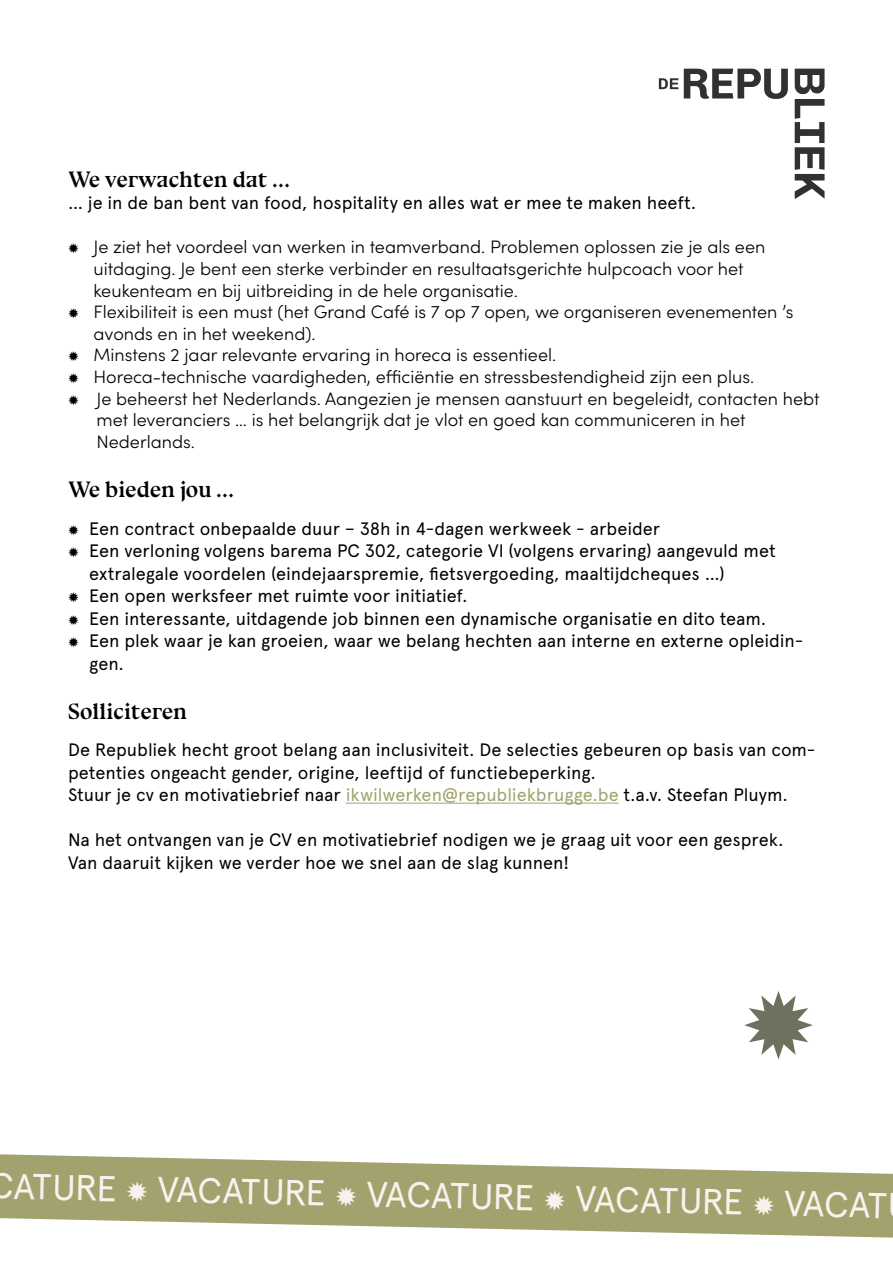
<style>
.page{position:relative;width:893px;height:1263px;background:#fff}
.page>*{position:absolute;margin:0;border:0;box-sizing:border-box;transform-origin:0 0}
.t1{font:36px "Apercu Pro";color:#f7f2ee}
.t2{font:700 22.5px "Bluu Next";color:#000}
.t3{font:18px/22.5px "Apercu Pro";letter-spacing:-.005em;color:#000}
.t4{font:300 18px "Sofia Pro";color:#000}
.s1{font-family:"Menlo";font-weight:400}
.s2{font-family:"Menlo"}
.s3{color:#a2a26e}
</style>
<div class="page">
<svg style="left:659px;top:78px;width:19px;height:11px"></svg>
<svg style="left:684px;top:69px;width:104px;height:30px"></svg>
<svg style="left:795px;top:69px;width:29px;height:130px"></svg>
<hr style="left:346px;top:803px;width:273px;height:1px;background:#a2a26e">
<svg style="left:0;top:1154px;width:893px;height:83px;fill:#a2a26e"></svg>
<svg style="left:744px;top:991px;width:69px;height:68px"></svg>
<p class="t2" style="left:68px;top:166px;width:223px">We verwachten dat …</p>
<p class="t3" style="left:68px;top:190px;width:630px">… je in de ban bent van food, hospitality en alles wat er mee te maken heeft.</p>
<p class="t4" style="left:68px;top:234px;width:699px"><span class="s1">✹</span> Je ziet het voordeel van werken in teamverband. Problemen oplossen zie je als een</p>
<p class="t4" style="left:94px;top:256px;width:651px">uitdaging. Je bent een sterke verbinder en resultaatsgerichte hulpcoach voor het</p>
<p class="t4" style="left:94px;top:277px;width:426px">keukenteam en bij uitbreiding in de hele organisatie.</p>
<p class="t4" style="left:68px;top:299px;width:727px"><span class="s1">✹</span> Flexibiliteit is een must (het Grand Café is 7 op 7 open, we organiseren evenementen ’s</p>
<p class="t4" style="left:94px;top:320px;width:224px">avonds en in het weekend).</p>
<p class="t4" style="left:68px;top:342px;width:490px"><span class="s1">✹</span> Minstens 2 jaar relevante ervaring in horeca is essentieel.</p>
<p class="t4" style="left:68px;top:364px;width:688px"><span class="s1">✹</span> Horeca-technische vaardigheden, efficiëntie en stressbestendigheid zijn een plus.</p>
<p class="t4" style="left:68px;top:385px;width:753px"><span class="s1">✹</span> Je beheerst het Nederlands. Aangezien je mensen aanstuurt en begeleidt, contacten hebt</p>
<p class="t4" style="left:97px;top:407px;width:650px">met leveranciers … is het belangrijk dat je vlot en goed kan communiceren in het</p>
<p class="t4" style="left:97px;top:428px;width:100px">Nederlands.</p>
<p class="t2" style="left:68px;top:476px;width:167px">We bieden jou …</p>
<p class="t3" style="left:68px;top:516px;width:594px"><span class="s2">✹</span> Een contract onbepaalde duur – 38h in 4-dagen werkweek - arbeider</p>
<p class="t3" style="left:68px;top:538px;width:709px"><span class="s2">✹</span> Een verloning volgens barema PC 302, categorie VI (volgens ervaring) aangevuld met</p>
<p class="t3" style="left:89px;top:561px;width:637px">extralegale voordelen (eindejaarspremie, fietsvergoeding, maaltijdcheques …)</p>
<p class="t3" style="left:68px;top:583px;width:401px"><span class="s2">✹</span> Een open werksfeer met ruimte voor initiatief.</p>
<p class="t3" style="left:68px;top:606px;width:700px"><span class="s2">✹</span> Een interessante, uitdagende job binnen een dynamische organisatie en dito team.</p>
<p class="t3" style="left:68px;top:628px;width:737px"><span class="s2">✹</span> Een plek waar je kan groeien, waar we belang hechten aan interne en externe opleidin-</p>
<p class="t3" style="left:89px;top:651px;width:36px">gen.</p>
<p class="t2" style="left:68px;top:698px;width:121px">Solliciteren</p>
<p class="t3" style="left:68px;top:737px;width:749px">De Republiek hecht groot belang aan inclusiviteit. De selecties gebeuren op basis van com&shy;petenties ongeacht gender, origine, leeftijd of functiebeperking.<br>Stuur je cv en motivatiebrief naar <span class="s3">ikwilwerken@republiekbrugge.be</span> t.a.v. Steefan Pluym.</p>
<p class="t3" style="left:68px;top:827px;width:717px">Na het ontvangen van je CV en motivatiebrief nodigen we je graag uit voor een gesprek.<br>Van daaruit kijken we verder hoe we snel aan de slag kunnen!</p>
<h1 class="t1" style="left:-11px;top:1160px;width:900px;rotate:1deg">CATURE <span class="s2">✹</span> VACATURE <span class="s2">✹</span> VACATURE <span class="s2">✹</span> VACATURE <span class="s2">✹</span> VACAT</h1>
</div>
